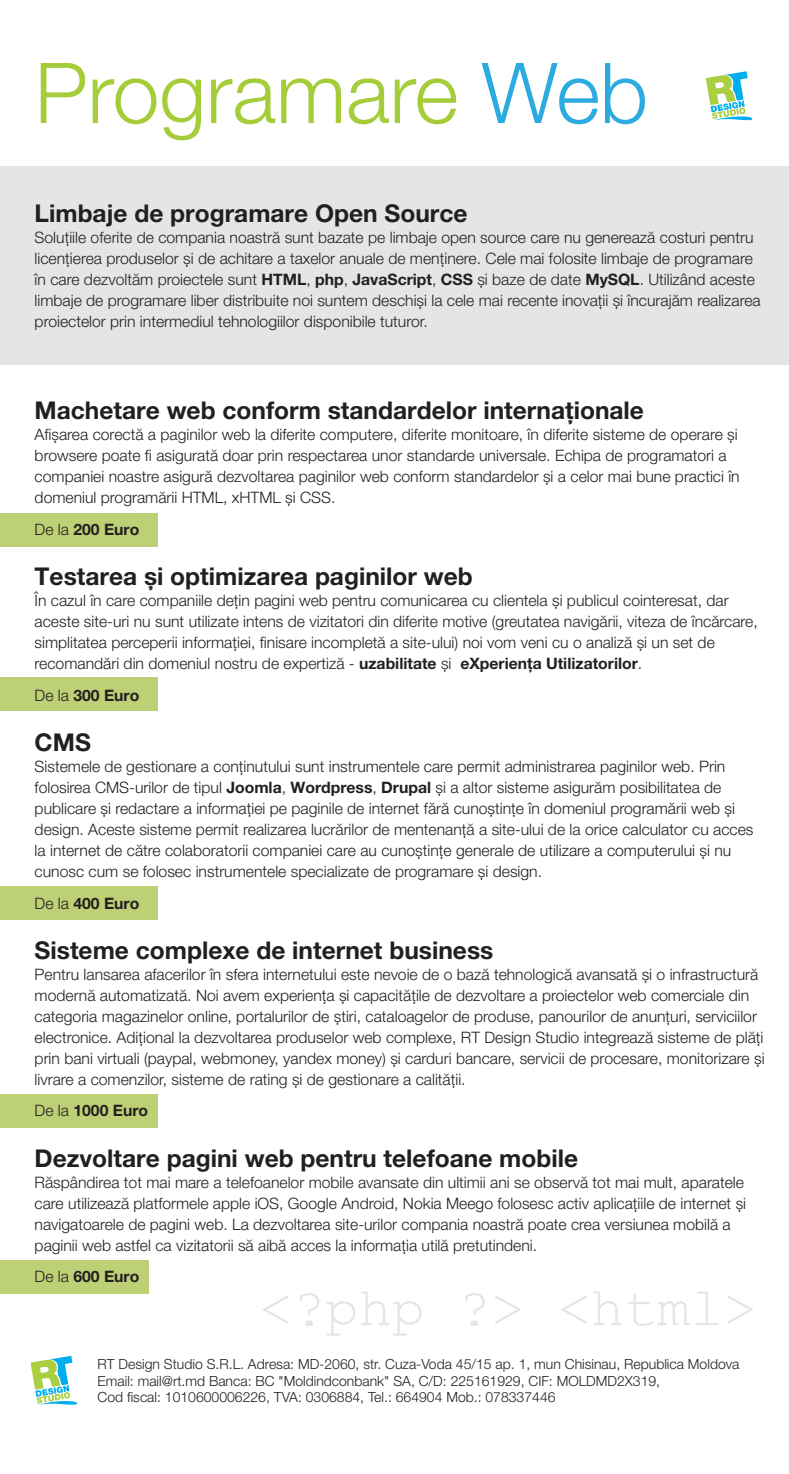
<style>
.page{position:relative;width:789px;height:1474px;background:#fff}
.page>*{position:absolute;margin:0;border:0;box-sizing:border-box;transform-origin:0 0}
.t1{font:300 84px "Helvetica Neue LT Pro";color:#a4cd39}
.t2{font:700 24.5px "Helvetica Neue LT Pro";color:#231f20}
.t3{font:300 15.75px/21px "Helvetica Neue LT Pro";color:#231f20}
.t4{font:700 15.75px "Helvetica Neue LT Pro";color:#231f20}
.t5{font:300 14px/16.8px "Helvetica Neue LT Pro";color:#231f20}
.s1{color:#2cabe1}
.s2{font-weight:700}
.s3{font-weight:300}
</style>
<div class="page">
<svg style="left:561px;top:1296px;width:26px;height:27px"></svg>
<svg style="left:593px;top:1291px;width:28px;height:34px"></svg>
<svg style="left:628px;top:1291px;width:90px;height:34px"></svg>
<svg style="left:727px;top:1295px;width:26px;height:28px"></svg>
<svg style="left:262px;top:1296px;width:26px;height:27px"></svg>
<svg style="left:300px;top:1293px;width:19px;height:32px"></svg>
<svg style="left:327px;top:1301px;width:28px;height:34px"></svg>
<svg style="left:361px;top:1291px;width:60px;height:44px"></svg>
<svg style="left:465px;top:1293px;width:20px;height:32px"></svg>
<svg style="left:495px;top:1296px;width:26px;height:27px"></svg>
<div style="left:0;top:886px;width:158px;height:34px;background:#bed075"></div>
<div style="left:0;top:1094px;width:158px;height:34px;background:#bed075"></div>
<div style="left:0;top:1259px;width:149px;height:34px;background:#bed075"></div>
<div style="left:0;top:677px;width:158px;height:34px;background:#bed075"></div>
<div style="left:0;top:513px;width:158px;height:34px;background:#bed075"></div>
<div style="left:0;top:166px;width:789px;height:199px;background:#e5e5e4"></div>
<svg style="left:31px;top:1355px;width:46px;height:51px"></svg>
<svg style="left:706px;top:71px;width:46px;height:50px"></svg>
<h1 class="t1" style="left:35px;top:42px;width:615px">Programare <span class="s1">Web</span></h1>
<h2 class="t2" style="left:35px;top:198px;width:434px">Limbaje de programare Open Source</h2>
<p class="t3" style="left:35px;top:226px;width:727px">Soluţiile oferite de compania noastră sunt bazate pe limbaje open source care nu generează costuri pentru licențierea produselor și de achitare a taxelor anuale de menținere. Cele mai folosite limbaje de programare în care dezvoltăm proiectele sunt <span class="s2">HTML</span>, <span class="s2">php</span>, <span class="s2">JavaScript</span>, <span class="s2">CSS</span> și baze de date <span class="s2">MySQL</span>. Utilizând aceste limbaje de programare liber distribuite noi suntem deschiși la cele mai recente inovații și încurajăm realizarea proiectelor prin intermediul tehnologiilor disponibile tuturor.</p>
<h2 class="t2" style="left:35px;top:395px;width:611px">Machetare web conform standardelor internaționale</h2>
<p class="t3" style="left:35px;top:423px;width:706px">Afișarea corectă a paginilor web la diferite computere, diferite monitoare, în diferite sisteme de operare și browsere poate fi asigurată doar prin respectarea unor standarde universale. Echipa de programatori a companiei noastre asigură dezvoltarea paginilor web conform standardelor și a celor mai bune practici în domeniul programării HTML, xHTML și CSS.</p>
<p class="t4" style="left:35px;top:519px;width:106px"><span class="s3">De la</span> 200 Euro</p>
<h2 class="t2" style="left:35px;top:561px;width:440px">Testarea și optimizarea paginilor web</h2>
<p class="t3" style="left:35px;top:589px;width:724px">În cazul în care companiile dețin pagini web pentru comunicarea cu clientela și publicul cointeresat, dar aceste site-uri nu sunt utilizate intens de vizitatori din diferite motive (greutatea navigării, viteza de încărcare, simplitatea perceperii informației, finisare incompletă a site-ului) noi vom veni cu o analiză și un set de recomandări din domeniul nostru de expertiză - <span class="s2">uzabilitate</span> și <span class="s2">eXperiența Utilizatorilor</span>.</p>
<p class="t4" style="left:35px;top:685px;width:106px"><span class="s3">De la</span> 300 Euro</p>
<h2 class="t2" style="left:35px;top:727px;width:58px">CMS</h2>
<p class="t3" style="left:35px;top:755px;width:720px">Sistemele de gestionare a conținutului sunt instrumentele care permit administrarea paginilor web. Prin folosirea CMS-urilor de tipul <span class="s2">Joomla</span>, <span class="s2">Wordpress</span>, <span class="s2">Drupal</span> și a altor sisteme asigurăm posibilitatea de publicare și redactare a informației pe paginile de internet fără cunoștințe în domeniul programării web și design. Aceste sisteme permit realizarea lucrărilor de mentenanță a site-ului de la orice calculator cu acces la internet de către colaboratorii companiei care au cunoștințe generale de utilizare a computerului și nu cunosc cum se folosec instrumentele specializate de programare și design.</p>
<p class="t4" style="left:35px;top:893px;width:106px"><span class="s3">De la</span> 400 Euro</p>
<h2 class="t2" style="left:35px;top:935px;width:460px">Sisteme complexe de internet business</h2>
<p class="t3" style="left:35px;top:963px;width:731px">Pentru lansarea afacerilor în sfera internetului este nevoie de o bază tehnologică avansată și o infrastructură modernă automatizată. Noi avem experiența și capacitățile de dezvoltare a proiectelor web comerciale din categoria magazinelor online, portalurilor de știri, cataloagelor de produse, panourilor de anunţuri, serviciilor electronice. Adițional la dezvoltarea produselor web complexe, RT Design Studio integrează sisteme de plăți prin bani virtuali (paypal, webmoney, yandex money) și carduri bancare, servicii de procesare, monitorizare și livrare a comenzilor, sisteme de rating și de gestionare a calității.</p>
<p class="t4" style="left:35px;top:1101px;width:115px"><span class="s3">De la</span> 1000 Euro</p>
<h2 class="t2" style="left:35px;top:1142px;width:545px">Dezvoltare pagini web pentru telefoane mobile</h2>
<p class="t3" style="left:35px;top:1171px;width:713px">Răspândirea tot mai mare a telefoanelor mobile avansate din ultimii ani se observă tot mai mult, aparatele care utilizează platformele apple iOS, Google Android, Nokia Meego folosesc activ aplicaţiile de internet și navigatoarele de pagini web. La dezvoltarea site-urilor compania noastră poate crea versiunea mobilă a paginii web astfel ca vizitatorii să aibă acces la informaţia utilă pretutindeni.</p>
<p class="t4" style="left:35px;top:1267px;width:106px"><span class="s3">De la</span> 600 Euro</p>
<p class="t5" style="left:98px;top:1355px;width:643px">RT Design Studio S.R.L. Adresa: MD-2060, str. Cuza-Voda 45/15 ap. 1, mun Chisinau, Republica Moldova<br>Email: mail@rt.md Banca: BC "Moldindconbank" SA, C/D: 225161929, CIF: MOLDMD2X319,<br>Cod fiscal: 1010600006226, TVA: 0306884, Tel.: 664904 Mob.: 078337446</p>
</div>
